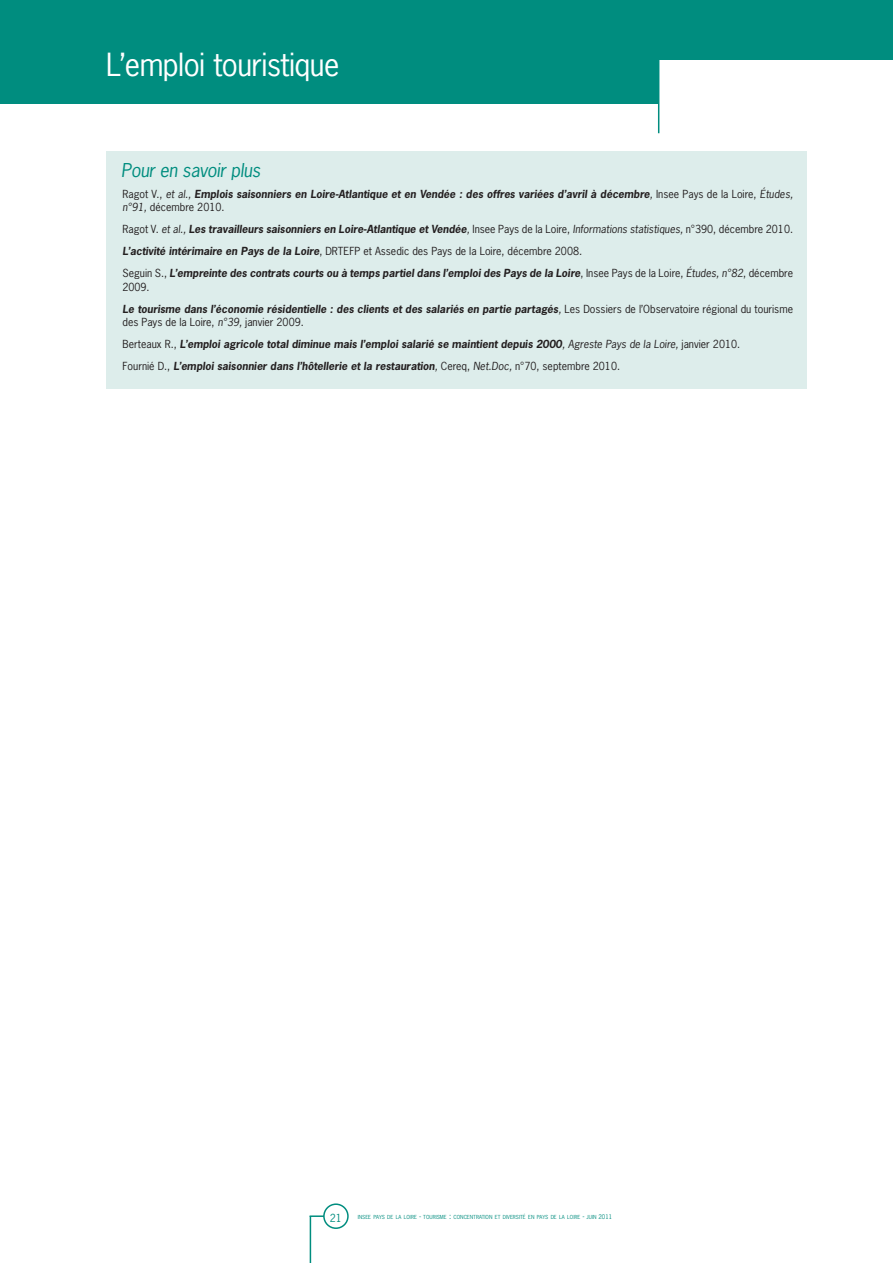
<style>
.page{position:relative;width:893px;height:1263px;background:#fff}
.page>*{position:absolute;margin:0;border:0;box-sizing:border-box;transform-origin:0 0}
.t1{font:30px "News Gothic";letter-spacing:-.02em;color:#fff}
.Texte_globale{font:italic 18px "News Gothic";letter-spacing:-.015em;color:#008d7f}
.Texte_globale-2{font:italic 700 10.5px/13.5px "News Gothic";color:#231f20}
.Texte_globale-3{font:10.5px "News Gothic";color:#231f20}
.t2{font:10.5px "News Gothic";color:#008d7f}
.t3{font:5.25px "News Gothic";color:#008d7f}
.s1{font-weight:400;font-style:normal}
.s2{font-weight:400}
.s3{font-weight:700;font-style:italic}
.s4{font-style:italic}
.s5{font-size:7.5px}
.s6{font-size:6px}
</style>
<div class="page">
<div style="left:0;top:0;width:893px;height:60px;background:#008d7f"></div>
<div style="left:0;top:58px;width:658px;height:46px;background:#008d7f"></div>
<hr style="left:658px;top:0;width:1px;height:133px;background:#008d7f">
<hr style="left:310px;top:1216px;width:1px;height:47px;background:#008d7f">
<svg style="left:310px;top:1215px;width:13px;height:2px"></svg>
<div style="left:323px;top:1203px;width:26px;height:26px;border:2px solid #008d7f;border-radius:50%"></div>
<div style="left:106px;top:151px;width:700px;height:238px;background:#ddedeb"></div>
<p class="t1" style="left:106px;top:46px;width:235px">L’emploi touristique</p>
<p class="Texte_globale" style="left:121px;top:159px;width:141px">Pour en savoir plus</p>
<p class="Texte_globale-2" style="left:122px;top:187px;width:672px"><span class="s1">Ragot V.,</span> <span class="s2">et al.,</span> Emplois saisonniers en Loire-Atlantique et en Vendée : des offres variées d’avril à décembre<span class="s2">,</span> <span class="s1">Insee Pays de la Loire,</span> <span class="s2">Études, n°91,</span> <span class="s1">décembre 2010.</span></p>
<p class="Texte_globale-2" style="left:122px;top:222px;width:672px"><span class="s1">Ragot V.</span> <span class="s2">et al.,</span> Les travailleurs saisonniers en Loire-Atlantique et Vendée<span class="s2">,</span> <span class="s1">Insee Pays de la Loire,</span> <span class="s2">Informations statistiques,</span> <span class="s1">n°390, décembre 2010.</span></p>
<p class="Texte_globale-3" style="left:122px;top:245px;width:461px"><span class="s3">L’activité intérimaire en Pays de la Loire</span>, DRTEFP et Assedic des Pays de la Loire, décembre 2008<span class="s4">.</span></p>
<p class="Texte_globale-2" style="left:122px;top:266px;width:672px"><span class="s1">Seguin S.,</span> L’empreinte des contrats courts ou à temps partiel dans l’emploi des Pays de la Loire<span class="s1">, Insee Pays de la Loire,</span> <span class="s2">Études, n°82</span><span class="s1">, décembre<br>2009.</span></p>
<p class="Texte_globale-2" style="left:122px;top:302px;width:672px">Le tourisme dans l’économie résidentielle : des clients et des salariés en partie partagés<span class="s2">,</span> <span class="s1">Les Dossiers de l’Observatoire régional du tourisme des Pays de la Loire,</span> <span class="s2">n°39,</span> <span class="s1">janvier 2009.</span></p>
<p class="Texte_globale-2" style="left:122px;top:337px;width:619px"><span class="s1">Berteaux R.,</span> L’emploi agricole total diminue mais l’emploi salarié se maintient depuis 2000<span class="s2">, Agreste Pays de la Loire,</span> <span class="s1">janvier 2010.</span></p>
<p class="Texte_globale-2" style="left:122px;top:359px;width:499px"><span class="s1">Fournié D.,</span> L’emploi saisonnier dans l’hôtellerie et la restauration<span class="s2">,</span> <span class="s1">Cereq,</span> <span class="s2">Net.Doc,</span> <span class="s1">n°70, septembre 2010.</span></p>
<p class="t2" style="left:330px;top:1211px;width:14px">21</p>
<p class="t3" style="left:358px;top:1213px;width:256px">INSEE PAYS DE LA LOIRE <span class="s5">-</span> TOURISME <span class="s5">:</span> CONCENTRATION ET DIVERSITÉ EN PAYS DE LA LOIRE <span class="s5">-</span> JUIN <span class="s6">2011</span></p>
</div>
